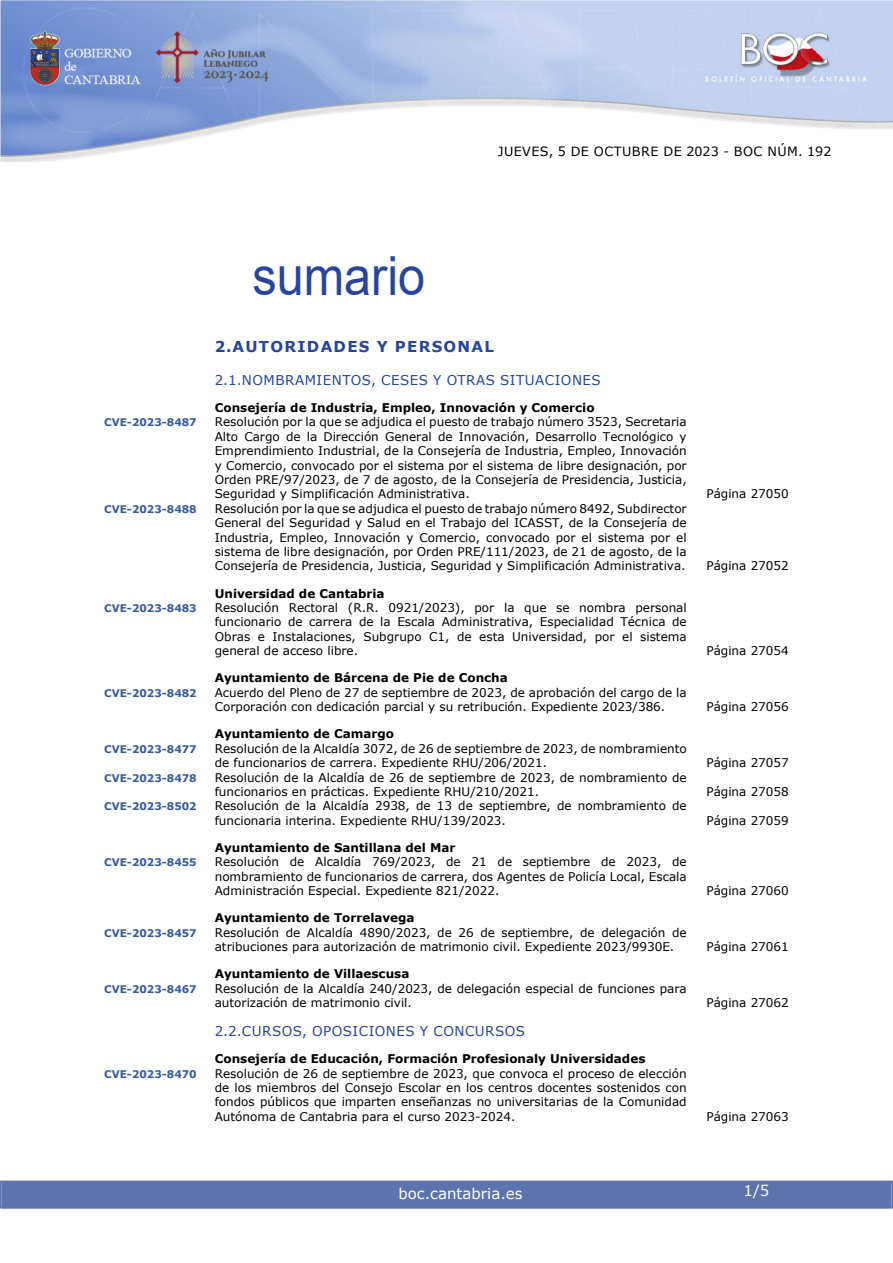
<style>
.page{position:relative;width:893px;height:1263px;background:#fff}
.page>*{position:absolute;margin:0;border:0;box-sizing:border-box;transform-origin:0 0}
.SUMARIO{font:54px "Arial";color:#27459e;scale:.9 1}
.indice_1{font:700 15px "Verdana";letter-spacing:.085em;color:#27459e}
.t1{font:15px "Verdana";color:#fff}
.indice_2{font:13.5px "Verdana";letter-spacing:.035em;color:#27459e}
.t2{font:12.75px "Verdana";letter-spacing:.035em;color:#000}
.indice_4{font:12px/14.4px "Verdana";color:#000}
.indice_3{font:700 12px "Verdana";color:#000}
.indice_4-2{font:700 10.5px "Verdana";color:#385b9e}
</style>
<div class="page">
<img style="left:0;top:0;width:893px;height:161px">
<div style="left:2px;top:1181px;width:889px;height:27px;background:#5e73ae"></div>
<div style="left:0;top:1180px;width:893px;height:28px;border:2px solid #5e73ae"></div>
<h1 class="SUMARIO" style="left:252px;top:239px;width:194px">sumario</h1>
<p class="t2" style="left:498px;top:142px;width:335px">JUEVES, 5 DE OCTUBRE DE 2023 - BOC NÚM. 192</p>
<h2 class="indice_1" style="left:215px;top:336px;width:281px">2.AUTORIDADES Y PERSONAL</h2>
<h3 class="indice_2" style="left:215px;top:371px;width:388px">2.1.NOMBRAMIENTOS, CESES Y OTRAS SITUACIONES</h3>
<h4 class="indice_3" style="left:215px;top:399px;width:381px">Consejería de Industria, Empleo, Innovación y Comercio</h4>
<p class="indice_4-2" style="left:104px;top:415px;width:94px">CVE-2023-8487</p>
<p class="indice_4" style="left:215px;top:415px;width:474px;text-align:justify">Resolución por la que se adjudica el puesto de trabajo número 3523, Secretaria Alto Cargo de la Dirección General de Innovación, Desarrollo Tecnológico y Emprendimiento Industrial, de la Consejería de Industria, Empleo, Innovación y Comercio, convocado por el sistema por el sistema de libre designación, por Orden PRE/97/2023, de 7 de agosto, de la Consejería de Presidencia, Justicia, Seguridad y Simplificación Administrativa.</p>
<p class="indice_4-2" style="left:104px;top:502px;width:94px">CVE-2023-8488</p>
<p class="indice_4" style="left:215px;top:501px;width:473px;text-align:justify">Resolución por la que se adjudica el puesto de trabajo número 8492, Subdirector General del Seguridad y Salud en el Trabajo del ICASST, de la Consejería de Industria, Empleo, Innovación y Comercio, convocado por el sistema por el sistema de libre designación, por Orden PRE/111/2023, de 21 de agosto, de la Consejería de Presidencia, Justicia, Seguridad y Simplificación Administrativa.</p>
<h4 class="indice_3" style="left:215px;top:585px;width:171px">Universidad de Cantabria</h4>
<p class="indice_4-2" style="left:104px;top:601px;width:94px">CVE-2023-8483</p>
<p class="indice_4" style="left:215px;top:600px;width:473px;text-align:justify">Resolución Rectoral (R.R. 0921/2023), por la que se nombra personal funcionario de carrera de la Escala Administrativa, Especialidad Técnica de Obras e Instalaciones, Subgrupo C1, de esta Universidad, por el sistema general de acceso libre.</p>
<h4 class="indice_3" style="left:215px;top:669px;width:295px">Ayuntamiento de Bárcena de Pie de Concha</h4>
<p class="indice_4-2" style="left:104px;top:685px;width:94px">CVE-2023-8482</p>
<p class="indice_4" style="left:215px;top:685px;width:473px">Acuerdo del Pleno de 27 de septiembre de 2023, de aprobación del cargo de la<br>Corporación con dedicación parcial y su retribución. Expediente 2023/386.</p>
<h4 class="indice_3" style="left:215px;top:725px;width:181px">Ayuntamiento de Camargo</h4>
<p class="indice_4-2" style="left:104px;top:741px;width:94px">CVE-2023-8477</p>
<p class="indice_4" style="left:215px;top:741px;width:473px">Resolución de la Alcaldía 3072, de 26 de septiembre de 2023, de nombramiento de funcionarios de carrera. Expediente RHU/206/2021.</p>
<p class="indice_4-2" style="left:104px;top:770px;width:94px">CVE-2023-8478</p>
<p class="indice_4" style="left:215px;top:770px;width:473px">Resolución de la Alcaldía de 26 de septiembre de 2023, de nombramiento de funcionarios en prácticas. Expediente RHU/210/2021.</p>
<p class="indice_4-2" style="left:104px;top:799px;width:94px">CVE-2023-8502</p>
<p class="indice_4" style="left:215px;top:799px;width:473px">Resolución de la Alcaldía 2938, de 13 de septiembre, de nombramiento de funcionaria interina. Expediente RHU/139/2023.</p>
<h4 class="indice_3" style="left:215px;top:839px;width:242px">Ayuntamiento de Santillana del Mar</h4>
<p class="indice_4-2" style="left:104px;top:855px;width:94px">CVE-2023-8455</p>
<p class="indice_4" style="left:215px;top:855px;width:473px;text-align:justify">Resolución de Alcaldía 769/2023, de 21 de septiembre de 2023, de nombramiento de funcionarios de carrera, dos Agentes de Policía Local, Escala Administración Especial. Expediente 821/2022.</p>
<h4 class="indice_3" style="left:215px;top:909px;width:201px">Ayuntamiento de Torrelavega</h4>
<p class="indice_4-2" style="left:104px;top:925px;width:94px">CVE-2023-8457</p>
<p class="indice_4" style="left:215px;top:925px;width:473px">Resolución de Alcaldía 4890/2023, de 26 de septiembre, de delegación de atribuciones para autorización de matrimonio civil. Expediente 2023/9930E.</p>
<h4 class="indice_3" style="left:215px;top:965px;width:196px">Ayuntamiento de Villaescusa</h4>
<p class="indice_4-2" style="left:104px;top:981px;width:94px">CVE-2023-8467</p>
<p class="indice_4" style="left:215px;top:981px;width:473px">Resolución de la Alcaldía 240/2023, de delegación especial de funciones para autorización de matrimonio civil.</p>
<h3 class="indice_2" style="left:215px;top:1022px;width:312px">2.2.CURSOS, OPOSICIONES Y CONCURSOS</h3>
<h4 class="indice_3" style="left:215px;top:1050px;width:432px">Consejería de Educación, Formación Profesionaly Universidades</h4>
<p class="indice_4-2" style="left:104px;top:1066px;width:94px">CVE-2023-8470</p>
<p class="indice_4" style="left:215px;top:1066px;width:473px;text-align:justify">Resolución de 26 de septiembre de 2023, que convoca el proceso de elección de los miembros del Consejo Escolar en los centros docentes sostenidos con fondos públicos que imparten enseñanzas no universitarias de la Comunidad Autónoma de Cantabria para el curso 2023-2024.</p>
<p class="indice_4" style="left:706px;top:487px;width:84px">Página 27050</p>
<p class="indice_4" style="left:706px;top:559px;width:84px">Página 27052</p>
<p class="indice_4" style="left:706px;top:643px;width:84px">Página 27054</p>
<p class="indice_4" style="left:706px;top:699px;width:84px">Página 27056</p>
<p class="indice_4" style="left:706px;top:755px;width:84px">Página 27057</p>
<p class="indice_4" style="left:706px;top:784px;width:84px">Página 27058</p>
<p class="indice_4" style="left:706px;top:813px;width:84px">Página 27059</p>
<p class="indice_4" style="left:706px;top:883px;width:84px">Página 27060</p>
<p class="indice_4" style="left:706px;top:939px;width:84px">Página 27061</p>
<p class="indice_4" style="left:706px;top:995px;width:84px">Página 27062</p>
<p class="indice_4" style="left:706px;top:1109px;width:84px">Página 27063</p>
<p class="t1" style="left:398px;top:1183px;width:126px">boc.cantabria.es</p>
<p class="t1" style="left:744px;top:1180px;width:27px">1/5</p>
</div>
